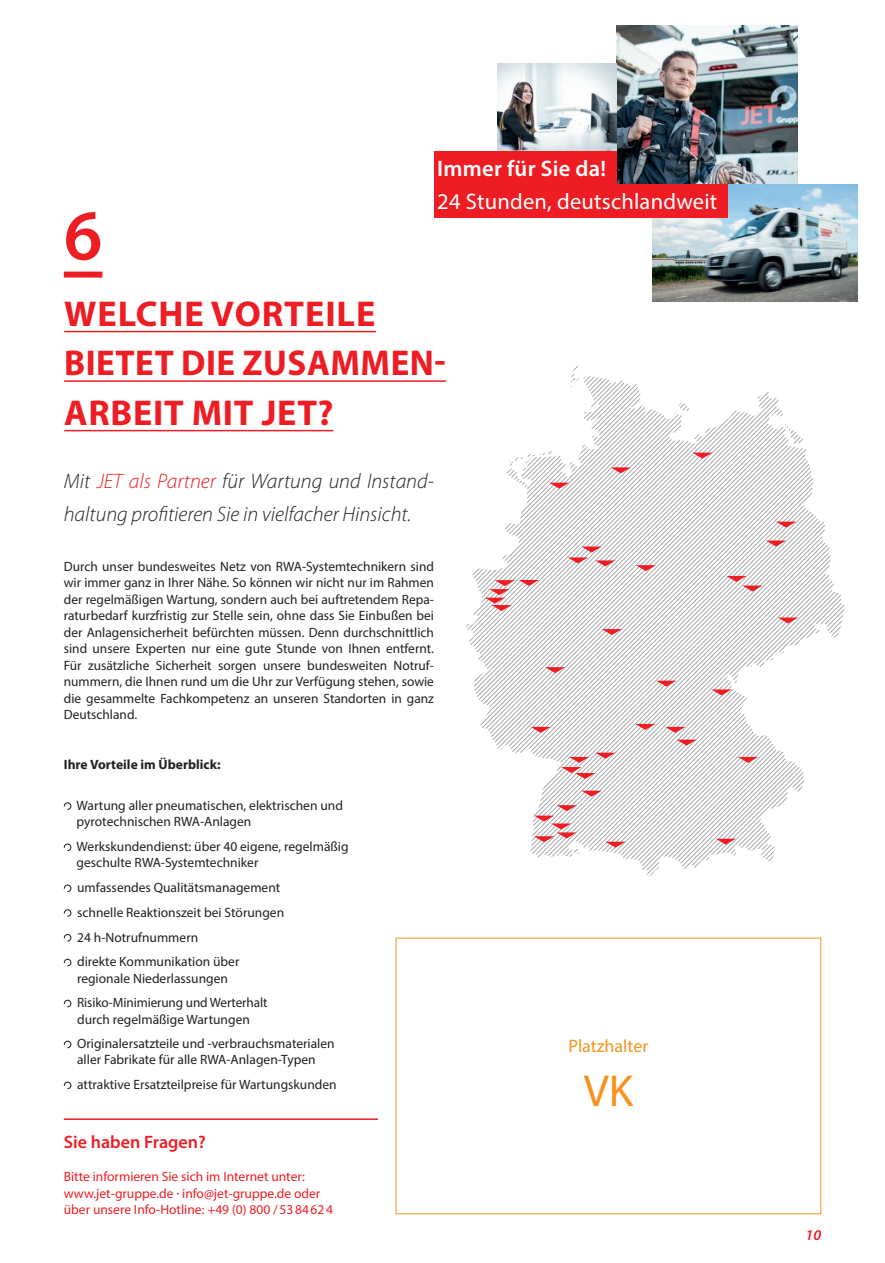
<style>
.page{position:relative;width:885px;height:1263px;background:#fff}
.page>*{position:absolute;margin:0;border:0;box-sizing:border-box;transform-origin:0 0}
.t1{font:600 72px "Myriad Pro";color:#ee1d23}
.t2{font:45px "Myriad Pro";color:#f7931d}
.t3{font:700 36px/49.5px "Myriad Pro";letter-spacing:.02em;color:#ee1d23}
.t4{font:22.5px "Myriad Pro";letter-spacing:.01em;color:#fff}
.t5{font:600 22.5px "Myriad Pro";letter-spacing:.01em;color:#fff}
.t6{font:italic 300 21px/33px "Myriad Pro";color:#231f20}
.t7{font:600 18px "Myriad Pro";color:#ee1d23}
.t8{font:18px "Myriad Pro";color:#f7931d}
.t9{font:italic 600 15px "Myriad Pro";color:#ee1d23}
.t10{font:13.5px/16.5px "Myriad Pro";color:#231f20}
.t11{font:13.5px/16.5px "Myriad Pro";color:#ee1d23}
.t12{font:700 13.5px "Myriad Pro";color:#231f20}
.s1{color:#ee1d23}
</style>
<div class="page">
<img style="left:617px;top:26px;width:180px;height:158px">
<img style="left:497px;top:64px;width:120px;height:87px">
<img style="left:653px;top:184px;width:204px;height:118px">
<hr style="left:64px;top:1118px;width:314px;height:2px;background:#ee1d23">
<div style="left:64px;top:272px;width:38px;height:6px;background:#ee1d23"></div>
<hr style="left:64px;top:331px;width:312px;height:1px;background:#ee1d23">
<hr style="left:64px;top:380px;width:382px;height:2px;background:#ee1d23">
<hr style="left:64px;top:430px;width:269px;height:1px;background:#ee1d23">
<svg style="left:64px;top:802px;width:7px;height:8px"></svg>
<svg style="left:64px;top:843px;width:7px;height:8px"></svg>
<svg style="left:64px;top:884px;width:7px;height:8px"></svg>
<svg style="left:64px;top:909px;width:7px;height:8px"></svg>
<svg style="left:64px;top:934px;width:7px;height:7px"></svg>
<svg style="left:64px;top:959px;width:7px;height:7px"></svg>
<svg style="left:64px;top:1000px;width:7px;height:7px"></svg>
<svg style="left:64px;top:1041px;width:7px;height:7px"></svg>
<svg style="left:64px;top:1081px;width:7px;height:8px"></svg>
<div style="left:434px;top:151px;width:183px;height:33px;background:#ee1d23"></div>
<div style="left:434px;top:184px;width:293px;height:33px;background:#ee1d23"></div>
<svg style="left:474px;top:392px;width:370px;height:484px"></svg>
<svg style="left:665px;top:727px;width:20px;height:6px"></svg>
<svg style="left:676px;top:740px;width:20px;height:6px"></svg>
<svg style="left:635px;top:724px;width:20px;height:6px"></svg>
<svg style="left:711px;top:689px;width:20px;height:6px"></svg>
<svg style="left:715px;top:839px;width:20px;height:6px"></svg>
<svg style="left:656px;top:681px;width:20px;height:6px"></svg>
<svg style="left:765px;top:540px;width:21px;height:6px"></svg>
<svg style="left:726px;top:576px;width:36px;height:15px"></svg>
<svg style="left:777px;top:617px;width:21px;height:6px"></svg>
<svg style="left:692px;top:453px;width:20px;height:6px"></svg>
<svg style="left:581px;top:791px;width:20px;height:6px"></svg>
<svg style="left:545px;top:667px;width:20px;height:6px"></svg>
<svg style="left:530px;top:727px;width:20px;height:6px"></svg>
<svg style="left:605px;top:842px;width:20px;height:6px"></svg>
<svg style="left:561px;top:753px;width:54px;height:26px"></svg>
<svg style="left:534px;top:805px;width:43px;height:37px"></svg>
<svg style="left:466px;top:365px;width:190px;height:282px"></svg>
<svg style="left:775px;top:522px;width:21px;height:6px"></svg>
<svg style="left:737px;top:757px;width:21px;height:6px"></svg>
<h1 class="t1" style="left:64px;top:190px;width:40px">6</h1>
<h3 class="t5" style="left:437px;top:154px;width:170px">Immer für Sie da!</h3>
<h3 class="t4" style="left:437px;top:188px;width:281px">24 Stunden, deutschlandweit</h3>
<h3 class="t3" style="left:64px;top:288px;width:383px">WELCHE VORTEILE<br>BIETET DIE ZUSAMMEN-<br>ARBEIT MIT JET?</h3>
<h3 class="t6" style="left:64px;top:465px;width:371px">Mit <span class="s1">JET als Partner</span> für Wartung und Instand&shy;haltung profitieren Sie in vielfacher Hinsicht.</h3>
<p class="t10" style="left:64px;top:558px;width:371px;text-align:justify">Durch unser bundesweites Netz von RWA-Systemtechnikern sind wir immer ganz in Ihrer Nähe. So können wir nicht nur im Rahmen der regelmäßigen Wartung, sondern auch bei auftretendem Repa&shy;raturbedarf kurzfristig zur Stelle sein, ohne dass Sie Einbußen bei der Anlagensicherheit befürchten müssen. Denn durchschnittlich sind unsere Experten nur eine gute Stunde von Ihnen entfernt.<br>Für zusätzliche Sicherheit sorgen unsere bundesweiten Notruf&shy;nummern, die Ihnen rund um die Uhr zur Verfügung stehen, sowie die gesammelte Fachkompetenz an unseren Standorten in ganz Deutschland.</p>
<p class="t12" style="left:64px;top:755px;width:158px">Ihre Vorteile im Überblick:</p>
<p class="t10" style="left:77px;top:797px;width:268px">Wartung aller pneumatischen, elektrischen und pyrotechnischen RWA-Anlagen</p>
<p class="t10" style="left:77px;top:838px;width:273px">Werkskundendienst: über 40 eigene, regelmäßig geschulte RWA-Systemtechniker</p>
<p class="t10" style="left:77px;top:875px;width:208px;line-height:24.8px">umfassendes Qualitätsmanagement schnelle Reaktionszeit bei Störungen<br>24 h-Notrufnummern<br>direkte Kommunikation über</p>
<p class="t10" style="left:77px;top:965px;width:192px;line-height:24.8px">regionale Niederlassungen<br>Risiko-Minimierung und Werterhalt</p>
<p class="t10" style="left:77px;top:1006px;width:259px;line-height:24.8px">durch regelmäßige Wartungen<br>Originalersatzteile und -verbrauchsmaterialen</p>
<p class="t10" style="left:77px;top:1047px;width:261px;line-height:24.8px">aller Fabrikate für alle RWA-Anlagen-Typen attraktive Ersatzteilpreise für Wartungskunden</p>
<h3 class="t7" style="left:64px;top:1131px;width:144px">Sie haben Fragen?</h3>
<p class="t11" style="left:64px;top:1168px;width:271px">Bitte informieren Sie sich im Internet unter: www.jet-gruppe.de · info@jet-gruppe.de oder über unsere Info-Hotline: +49 (0) 800 /5384624</p>
<h3 class="t8" style="left:568px;top:1034px;width:81px">Platzhalter</h3>
<h2 class="t2" style="left:583px;top:1063px;width:51px">VK</h2>
<p class="t9" style="left:805px;top:1227px;width:17px">10</p>
</div>
